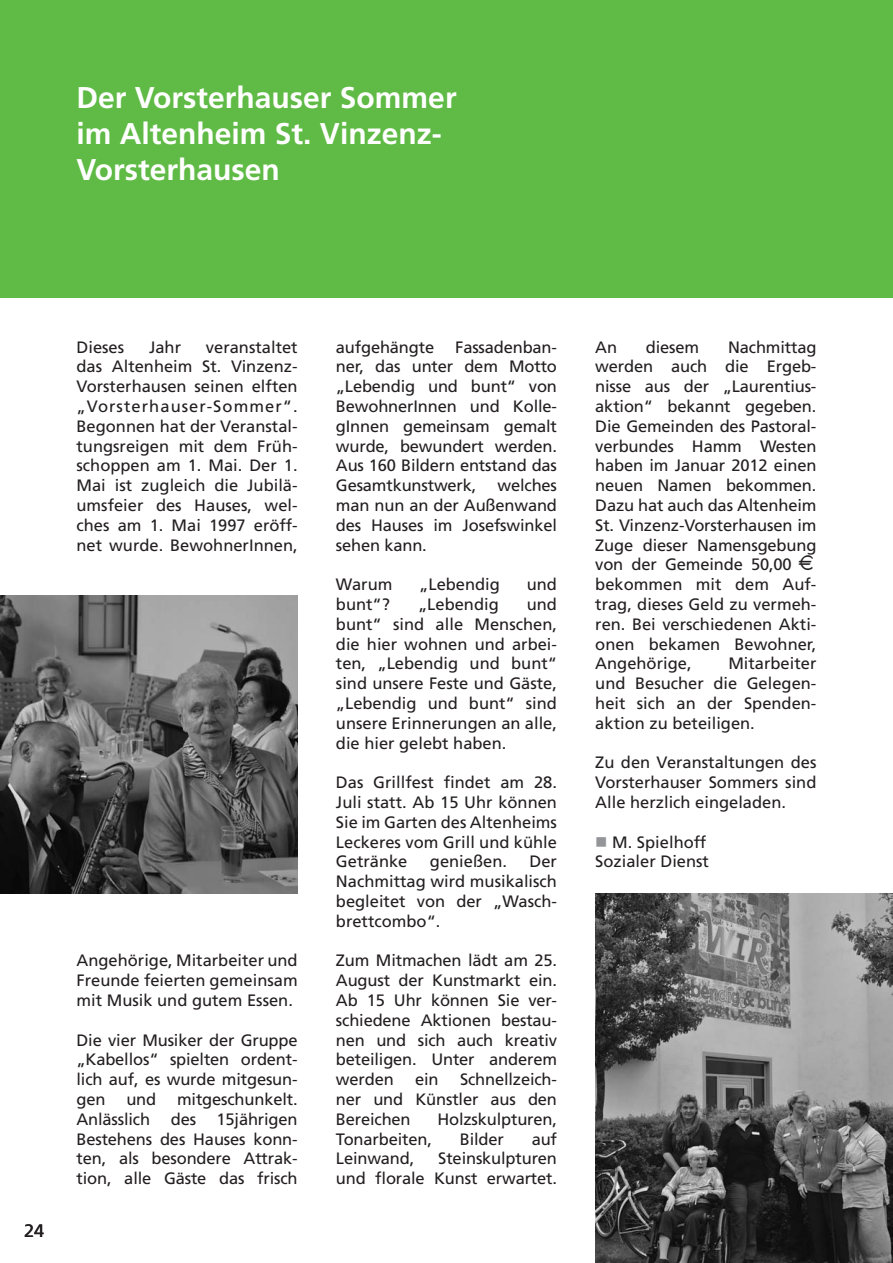
<style>
.page{position:relative;width:893px;height:1263px;background:#fff}
.page>*{position:absolute;margin:0;border:0;box-sizing:border-box;transform-origin:0 0}
.t1{font:700 30px/36px "Frutiger";color:#fff}
.t2{font:18px "Frutiger";color:#231f20}
.t3{font:16.5px/19.8px "Frutiger";letter-spacing:-.01em;color:#231f20;text-align:justify}
.s1{color:#939598}
</style>
<div class="page">
<div style="left:0;top:0;width:893px;height:298px;background:#60bb46"></div>
<img style="left:595px;top:893px;width:298px;height:370px">
<img style="left:0;top:595px;width:298px;height:298px">
<h1 class="t1" style="left:77px;top:79px;width:382px">Der Vorsterhauser Sommer im Altenheim St. Vinzenz-<br>Vorsterhausen</h1>
<p class="t3" style="left:77px;top:337px;width:223px;text-indent:129px">veranstaltet das Altenheim St. Vinzenz-Vorsterhausen seinen elften „Vorsterhauser-Sommer“.<br>Begonnen hat der Veranstal&shy;tungsreigen mit dem Früh&shy;schoppen am 1. Mai. Der 1.<br>Mai ist zugleich die Jubilä&shy;umsfeier des Hauses, wel&shy;ches am 1. Mai 1997 eröff&shy;net wurde. BewohnerInnen,</p>
<p class="t3" style="left:77px;top:337px;width:49px">Dieses</p>
<p class="t3" style="left:149px;top:337px;width:34px">Jahr</p>
<p class="t2" style="left:24px;top:1220px;width:22px">24</p>
<p class="t3" style="left:77px;top:951px;width:223px">Angehörige, Mitarbeiter und Freunde feierten gemeinsam mit Musik und gutem Essen.</p>
<p class="t3" style="left:77px;top:1030px;width:223px">Die vier Musiker der Gruppe „Kabellos“ spielten ordent&shy;lich auf, es wurde mitgesun&shy;gen</p>
<p class="t3" style="left:77px;top:1089px;width:223px;text-indent:101px">mitgeschunkelt.<br>Anlässlich des 15jährigen Bestehens des Hauses konn&shy;ten, als besondere Attrak&shy;tion, alle Gäste das frisch</p>
<p class="t3" style="left:126px;top:1089px;width:31px">und</p>
<p class="t3" style="left:336px;top:337px;width:100px">aufgehängte</p>
<p class="t3" style="left:336px;top:337px;width:223px;text-indent:119px">Fassadenban&shy;ner, das unter dem Motto „Lebendig und bunt“ von BewohnerInnen und Kolle&shy;gInnen gemeinsam gemalt wurde, bewundert werden.<br>Aus 160 Bildern entstand das Gesamtkunstwerk,</p>
<p class="t3" style="left:336px;top:476px;width:223px;text-indent:162px">welches man nun an der Außenwand des Hauses im Josefswinkel sehen kann.</p>
<p class="t3" style="left:336px;top:575px;width:58px">Warum</p>
<p class="t3" style="left:419px;top:575px;width:82px">„Lebendig</p>
<p class="t3" style="left:527px;top:575px;width:32px">und</p>
<p class="t3" style="left:336px;top:594px;width:56px">bunt“?</p>
<p class="t3" style="left:418px;top:594px;width:82px">„Lebendig</p>
<p class="t3" style="left:336px;top:594px;width:223px;text-indent:191px">und bunt“ sind alle Menschen, die hier wohnen und arbei&shy;ten, „Lebendig und bunt“ sind unsere Feste und Gäste, „Lebendig und bunt“ sind unsere Erinnerungen an alle, die hier gelebt haben.</p>
<p class="t3" style="left:336px;top:773px;width:223px">Das Grillfest findet am 28.<br>Juli statt. Ab 15 Uhr können Sie im Garten des Altenheims Leckeres vom Grill und kühle Getränke</p>
<p class="t3" style="left:430px;top:852px;width:79px">genießen.</p>
<p class="t3" style="left:336px;top:852px;width:223px;text-indent:194px">Der Nachmittag wird musikalisch begleitet von der „Wasch&shy;brettcombo“.</p>
<p class="t3" style="left:336px;top:951px;width:223px">Zum Mitmachen lädt am 25.<br>August der Kunstmarkt ein.<br>Ab 15 Uhr können Sie ver&shy;schiedene Aktionen bestau&shy;nen und sich auch kreativ beteiligen. Unter anderem werden</p>
<p class="t3" style="left:336px;top:1070px;width:223px;text-indent:124px">Schnellzeich&shy;ner und Künstler aus den Bereichen</p>
<p class="t3" style="left:415px;top:1070px;width:25px">ein</p>
<p class="t3" style="left:437px;top:1109px;width:121px">Holzskulpturen,</p>
<p class="t3" style="left:336px;top:1129px;width:97px">Tonarbeiten,</p>
<p class="t3" style="left:460px;top:1129px;width:46px">Bilder</p>
<p class="t3" style="left:532px;top:1129px;width:27px">auf</p>
<p class="t3" style="left:336px;top:1149px;width:80px">Leinwand,</p>
<p class="t3" style="left:336px;top:1149px;width:223px;text-align:right">Steinskulpturen<br>und florale Kunst erwartet.</p>
<p class="t3" style="left:595px;top:337px;width:223px;text-align:left;text-indent:133px">Nachmittag werden auch die Ergeb&shy;nisse aus der „Laurentius&shy;aktion“ bekannt gegeben.<br>Die Gemeinden des Pastoral&shy;verbundes Hamm Westen haben im Januar 2012 einen neuen Namen bekommen.<br>Dazu hat auch das Altenheim<br>St. Vinzenz-Vorsterhausen im<br>Zuge dieser Namensgebung von der Gemeinde 50,00 bekommen mit dem Auf&shy;trag, dieses Geld zu vermeh&shy;ren. Bei verschiedenen Akti&shy;onen bekamen Bewohner,<br>Angehörige,</p>
<p class="t3" style="left:595px;top:337px;width:23px">An</p>
<p class="t3" style="left:646px;top:337px;width:55px">diesem</p>
<p class="t3" style="left:595px;top:654px;width:223px;text-indent:133px">Mitarbeiter und Besucher die Gelegen&shy;heit sich an der Spenden&shy;aktion zu beteiligen.</p>
<p class="t3" style="left:595px;top:753px;width:223px">Zu den Veranstaltungen des Vorsterhauser Sommers sind Alle herzlich eingeladen.</p>
<p class="t3" style="left:595px;top:832px;width:115px"><span class="s1">■</span> M. Spielhoff<br>Sozialer Dienst</p>
</div>
